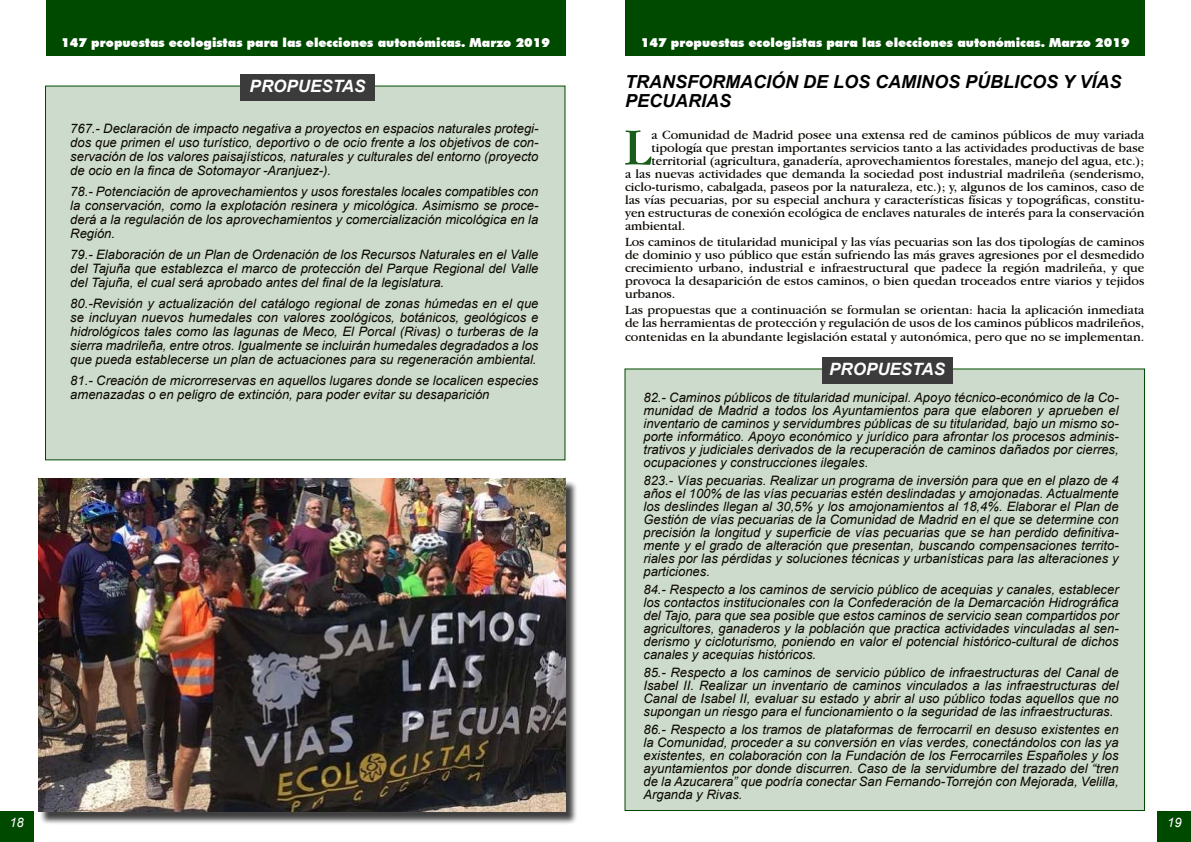
<style>
.page{position:relative;width:1191px;height:842px;background:#fff}
.page>*{position:absolute;margin:0;border:0;box-sizing:border-box;transform-origin:0 0}
.t1{font:54.3px "Garamond IT Cby BT";color:#1a5c1a}
.t2{font:italic 700 18px/19px "Arial";color:#000}
.t3{font:italic 700 17px "Arial";color:#fff}
.t4{font:italic 13px/13px "Arial";color:#0b0700;text-align:justify}
.t5{font:13px/13px "Garamond IT Cby BT";color:#0b0700;text-align:justify}
.t6{font:italic 13px "Arial";color:#fff}
.t7{font:900 12.5px "Futura BT";color:#fff}
</style>
<div class="page">
<div style="left:46px;top:0;width:519px;height:55px;background:#004a00"></div>
<div style="left:0;top:812px;width:33px;height:30px;background:#004a00"></div>
<div style="left:1157px;top:812px;width:34px;height:30px;background:#004a00"></div>
<div style="left:625px;top:0;width:520px;height:55px;background:#004a00"></div>
<div style="left:45px;top:86px;width:520px;height:374px;background:#ccdbcc"></div>
<div style="left:624px;top:368px;width:521px;height:443px;background:#ccdbcc;border:1px solid #004a00"></div>
<div style="left:240px;top:74px;width:134px;height:27px;background:#3b3b3b"></div>
<div style="left:822px;top:357px;width:130px;height:27px;background:#3b3b3b"></div>
<div style="left:40px;top:480px;width:538px;height:344px;background:#000;opacity:.75"></div>
<img style="left:38px;top:478px;width:527px;height:334px">
<p class="t7" style="left:61px;top:35px;width:490px">147 propuestas ecologistas para las elecciones autonómicas. Marzo 2019</p>
<p class="t7" style="left:641px;top:35px;width:490px">147 propuestas ecologistas para las elecciones autonómicas. Marzo 2019</p>
<h3 class="t3" style="left:250px;top:75px;width:117px">PROPUESTAS</h3>
<h2 class="t2" style="left:625px;top:72px;width:498px">TRANSFORMACIÓN DE LOS CAMINOS PÚBLICOS Y VÍAS<br>PECUARIAS</h2>
<h1 class="t1" style="left:623px;top:115px;width:29px">L</h1>
<p class="t5" style="left:651px;top:128px;width:494px">a Comunidad de Madrid posee una extensa red de caminos públicos de muy variada</p>
<p class="t4" style="left:70px;top:122px;width:470px;line-height:14px">767.- Declaración de impacto negativa a proyectos en espacios naturales protegi&shy;dos que primen el uso turístico, deportivo o de ocio frente a los objetivos de con&shy;servación de los valores paisajísticos, naturales y culturales del entorno (proyecto de ocio en la finca de Sotomayor -Aranjuez-).</p>
<p class="t4" style="left:70px;top:185px;width:469px;line-height:14px">78.- Potenciación de aprovechamientos y usos forestales locales compatibles con la conservación, como la explotación resinera y micológica. Asimismo se proce&shy;derá a la regulación de los aprovechamientos y comercialización micológica en la Región.</p>
<p class="t4" style="left:70px;top:248px;width:469px;line-height:14px">79.- Elaboración de un Plan de Ordenación de los Recursos Naturales en el Valle del Tajuña que establezca el marco de protección del Parque Regional del Valle del Tajuña, el cual será aprobado antes del final de la legislatura.</p>
<p class="t4" style="left:70px;top:297px;width:469px;line-height:14px">80.-Revisión y actualización del catálogo regional de zonas húmedas en el que se incluyan nuevos humedales con valores zoológicos, botánicos, geológicos e hidrológicos tales como las lagunas de Meco, El Porcal (Rivas) o turberas de la sierra madrileña, entre otros. Igualmente se incluirán humedales degradados a los que pueda establecerse un plan de actuaciones para su regeneración ambiental.</p>
<p class="t4" style="left:70px;top:374px;width:469px;line-height:14px">81.- Creación de microrreservas en aquellos lugares donde se localicen especies amenazadas o en peligro de extinción, para poder evitar su desaparición</p>
<p class="t5" style="left:651px;top:141px;width:494px">tipología que prestan importantes servicios tanto a las actividades productivas de base</p>
<p class="t5" style="left:651px;top:154px;width:494px">territorial (agricultura, ganadería, aprovechamientos forestales, manejo del agua, etc.);</p>
<p class="t5" style="left:625px;top:167px;width:521px">a las nuevas actividades que demanda la sociedad post industrial madrileña (senderismo,</p>
<p class="t5" style="left:625px;top:180px;width:521px">ciclo-turismo, cabalgada, paseos por la naturaleza, etc.); y, algunos de los caminos, caso de</p>
<p class="t5" style="left:625px;top:193px;width:521px">las vías pecuarias, por su especial anchura y características físicas y topográficas, constitu-</p>
<p class="t5" style="left:625px;top:206px;width:521px">yen estructuras de conexión ecológica de enclaves naturales de interés para la conservación</p>
<p class="t5" style="left:625px;top:219px;width:62px">ambiental.</p>
<p class="t5" style="left:625px;top:235px;width:521px">Los caminos de titularidad municipal y las vías pecuarias son las dos tipologías de caminos de dominio y uso público que están sufriendo las más graves agresiones por el desmedido crecimiento urbano, industrial e infraestructural que padece la región madrileña, y que provoca la desaparición de estos caminos, o bien quedan troceados entre viarios y tejidos urbanos.</p>
<p class="t5" style="left:625px;top:302px;width:521px;line-height:13.5px">Las propuestas que a continuación se formulan se orientan: hacia la aplicación inmediata de las herramientas de protección y regulación de usos de los caminos públicos madrileños, contenidas en la abundante legislación estatal y autonómica, pero que no se implementan.</p>
<h3 class="t3" style="left:829px;top:358px;width:117px">PROPUESTAS</h3>
<p class="t4" style="left:643px;top:391px;width:477px">82.- Caminos públicos de titularidad municipal. Apoyo técnico-económico de la Co&shy;munidad de Madrid a todos los Ayuntamientos para que elaboren y aprueben el inventario de caminos y servidumbres públicas de su titularidad, bajo un mismo so&shy;porte informático. Apoyo económico y jurídico para afrontar los procesos adminis&shy;trativos y judiciales derivados de la recuperación de caminos dañados por cierres, ocupaciones y construcciones ilegales.</p>
<p class="t4" style="left:643px;top:474px;width:477px">823.- Vías pecuarias. Realizar un programa de inversión para que en el plazo de 4 años el 100% de las vías pecuarias estén deslindadas y amojonadas. Actualmente los deslindes llegan al 30,5% y los amojonamientos al 18,4%. Elaborar el Plan de Gestión de vías pecuarias de la Comunidad de Madrid en el que se determine con precisión la longitud y superficie de vías pecuarias que se han perdido definitiva&shy;mente y el grado de alteración que presentan, buscando compensaciones territo&shy;riales por las pérdidas y soluciones técnicas y urbanísticas para las alteraciones y particiones.</p>
<p class="t4" style="left:643px;top:583px;width:477px">84.- Respecto a los caminos de servicio público de acequias y canales, establecer los contactos institucionales con la Confederación de la Demarcación Hidrográfica del Tajo, para que sea posible que estos caminos de servicio sean compartidos por agricultores, ganaderos y la población que practica actividades vinculadas al sen&shy;derismo y cicloturismo, poniendo en valor el potencial histórico-cultural de dichos canales y acequias históricos.</p>
<p class="t4" style="left:643px;top:666px;width:476px">85.- Respecto a los caminos de servicio público de infraestructuras del Canal de Isabel II. Realizar un inventario de caminos vinculados a las infraestructuras del Canal de Isabel II, evaluar su estado y abrir al uso público todas aquellos que no supongan un riesgo para el funcionamiento o la seguridad de las infraestructuras.</p>
<p class="t4" style="left:643px;top:723px;width:477px">86.- Respecto a los tramos de plataformas de ferrocarril en desuso existentes en la Comunidad, proceder a su conversión en vías verdes, conectándolos con las ya existentes, en colaboración con la Fundación de los Ferrocarriles Españoles y los ayuntamientos por donde discurren. Caso de la servidumbre del trazado del “tren de la Azucarera” que podría conectar San Fernando-Torrejón con Mejorada, Velilla, Arganda y Rivas.</p>
<p class="t6" style="left:9px;top:814px;width:16px">18</p>
<p class="t6" style="left:1167px;top:814px;width:16px">19</p>
</div>
